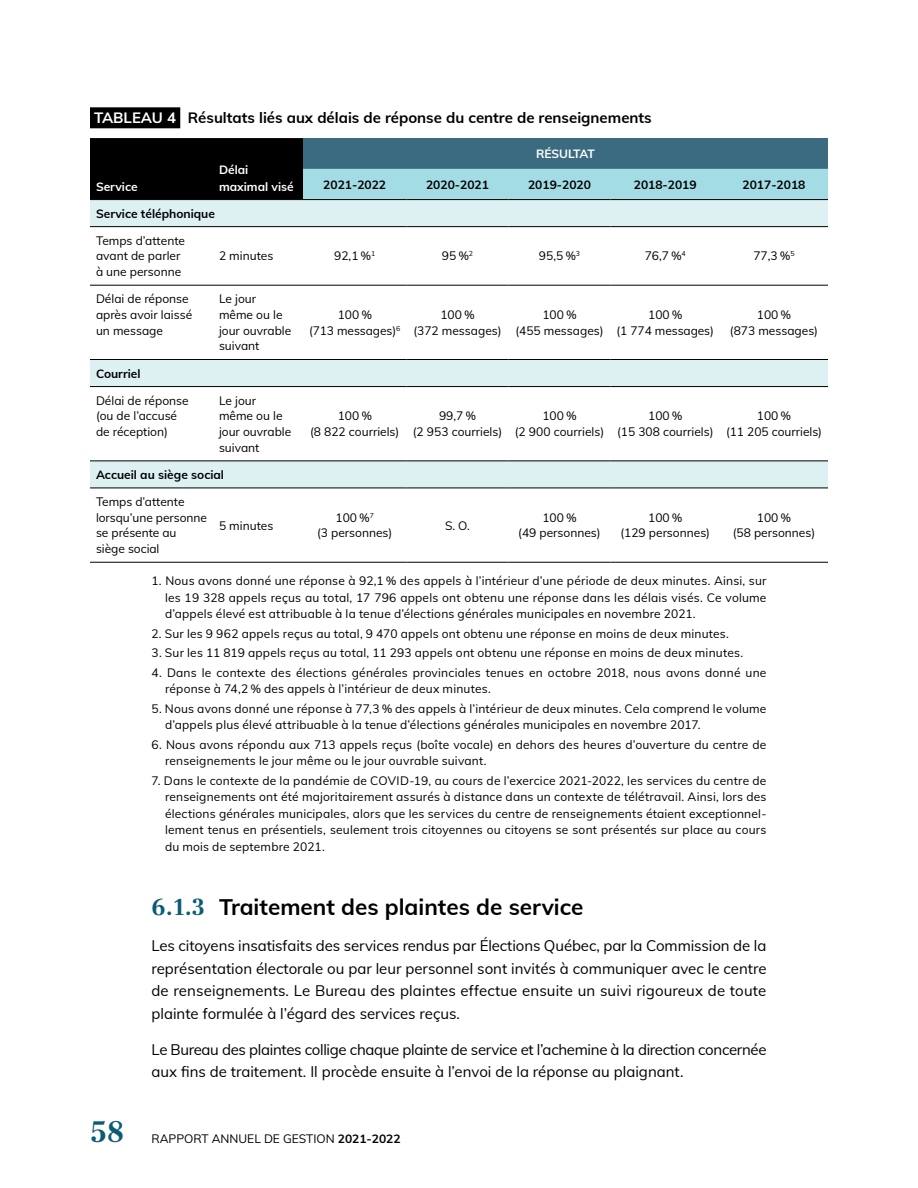
<style>
.page{position:relative;width:918px;height:1188px;background:#fff}
.page>*{position:absolute;margin:0;border:0;box-sizing:border-box;transform-origin:0 0}
.t1{font:700 30.75px "Frank Ruhl Libre";color:#0b5c73}
.t2{font:700 22.5px "Mulish";color:#000}
.t3{font:15px/22.5px "Mulish";color:#000;text-align:justify}
.t4{font:15px/22.5px "Mulish";letter-spacing:-.02em;color:#000}
.t5{font:700 15px "Mulish";color:#000}
.t6{font:12px/15.8px "Mulish";letter-spacing:.01em;color:#000;text-align:center}
.t7{font:700 12px "Mulish";color:#000}
.t8{font:700 12px/16.5px "Mulish";color:#fff}
.s1{color:#fff}
.s2{font-family:"Frank Ruhl Libre";font-size:24px;color:#0b5c73}
.s3{font-weight:700}
</style>
<div class="page">
<div style="left:90px;top:107px;width:90px;height:21px;background:#000"></div>
<svg style="left:90px;top:138px;width:738px;height:61px;background:#4e737e"></svg>
<svg style="left:90px;top:200px;width:738px;height:288px"></svg>
<hr style="left:90px;top:285px;width:123px;height:1px;background:#000">
<hr style="left:213px;top:285px;width:90px;height:1px;background:#000">
<hr style="left:303px;top:285px;width:103px;height:1px;background:#000">
<hr style="left:406px;top:285px;width:102px;height:1px;background:#000">
<hr style="left:508px;top:285px;width:102px;height:1px;background:#000">
<hr style="left:610px;top:285px;width:110px;height:1px;background:#000">
<hr style="left:720px;top:285px;width:108px;height:1px;background:#000">
<hr style="left:90px;top:359px;width:123px;height:1px;background:#000">
<hr style="left:213px;top:359px;width:90px;height:1px;background:#000">
<hr style="left:303px;top:359px;width:103px;height:1px;background:#000">
<hr style="left:406px;top:359px;width:102px;height:1px;background:#000">
<hr style="left:508px;top:359px;width:102px;height:1px;background:#000">
<hr style="left:610px;top:359px;width:110px;height:1px;background:#000">
<hr style="left:720px;top:359px;width:108px;height:1px;background:#000">
<hr style="left:90px;top:386px;width:123px;height:1px;background:#000">
<hr style="left:213px;top:386px;width:90px;height:1px;background:#000">
<hr style="left:303px;top:386px;width:103px;height:1px;background:#000">
<hr style="left:406px;top:386px;width:102px;height:1px;background:#000">
<hr style="left:508px;top:386px;width:102px;height:1px;background:#000">
<hr style="left:610px;top:386px;width:110px;height:1px;background:#000">
<hr style="left:720px;top:386px;width:108px;height:1px;background:#000">
<hr style="left:90px;top:461px;width:123px;height:1px;background:#000">
<hr style="left:213px;top:461px;width:90px;height:1px;background:#000">
<hr style="left:303px;top:461px;width:103px;height:1px;background:#000">
<hr style="left:406px;top:461px;width:102px;height:1px;background:#000">
<hr style="left:508px;top:461px;width:102px;height:1px;background:#000">
<hr style="left:610px;top:461px;width:110px;height:1px;background:#000">
<hr style="left:720px;top:461px;width:108px;height:1px;background:#000">
<hr style="left:90px;top:488px;width:123px;height:1px;background:#000">
<hr style="left:213px;top:488px;width:90px;height:1px;background:#000">
<hr style="left:303px;top:488px;width:103px;height:1px;background:#000">
<hr style="left:406px;top:488px;width:102px;height:1px;background:#000">
<hr style="left:508px;top:488px;width:102px;height:1px;background:#000">
<hr style="left:610px;top:488px;width:110px;height:1px;background:#000">
<hr style="left:720px;top:488px;width:108px;height:1px;background:#000">
<hr style="left:90px;top:562px;width:123px;height:1px;background:#000">
<hr style="left:213px;top:562px;width:90px;height:1px;background:#000">
<hr style="left:303px;top:562px;width:103px;height:1px;background:#000">
<hr style="left:406px;top:562px;width:102px;height:1px;background:#000">
<hr style="left:508px;top:562px;width:102px;height:1px;background:#000">
<hr style="left:610px;top:562px;width:110px;height:1px;background:#000">
<hr style="left:720px;top:562px;width:108px;height:1px;background:#000">
<hr style="left:90px;top:226px;width:123px;height:1px;background:#000">
<hr style="left:213px;top:226px;width:90px;height:1px;background:#000">
<hr style="left:303px;top:226px;width:103px;height:1px;background:#000">
<hr style="left:406px;top:226px;width:102px;height:1px;background:#000">
<hr style="left:508px;top:226px;width:102px;height:1px;background:#000">
<hr style="left:610px;top:226px;width:110px;height:1px;background:#000">
<hr style="left:720px;top:226px;width:108px;height:1px;background:#000">
<hr style="left:90px;top:199px;width:123px;height:1px;background:#000">
<hr style="left:213px;top:199px;width:90px;height:1px;background:#000">
<hr style="left:303px;top:199px;width:103px;height:1px;background:#000">
<hr style="left:406px;top:199px;width:102px;height:1px;background:#000">
<hr style="left:508px;top:199px;width:102px;height:1px;background:#000">
<hr style="left:610px;top:199px;width:110px;height:1px;background:#000">
<hr style="left:720px;top:199px;width:108px;height:1px;background:#000">
<p class="t5" style="left:94px;top:107px;width:559px"><span class="s1">TABLEAU 4</span> Résultats liés aux délais de réponse du centre de renseignements</p>
<p class="t8" style="left:96px;top:177px;width:43px">Service</p>
<p class="t8" style="left:219px;top:161px;width:76px">Délai maximal visé</p>
<p class="t8" style="left:536px;top:145px;width:60px">RÉSULTAT</p>
<p class="t7" style="left:323px;top:176px;width:64px">2021-2022</p>
<p class="t7" style="left:426px;top:176px;width:64px">2020-2021</p>
<p class="t7" style="left:528px;top:176px;width:64px">2019-2020</p>
<p class="t7" style="left:634px;top:176px;width:64px">2018-2019</p>
<p class="t7" style="left:743px;top:176px;width:64px">2017-2018</p>
<p class="t7" style="left:96px;top:205px;width:121px">Service téléphonique</p>
<p class="t6" style="left:96px;top:232px;width:91px;text-align:left">Temps d’attente avant de parler à une personne</p>
<p class="t6" style="left:219px;top:248px;width:56px">2 minutes</p>
<p class="t6" style="left:334px;top:248px;width:43px">92,1 %<sup>1</sup></p>
<p class="t6" style="left:442px;top:248px;width:33px">95 %<sup>2</sup></p>
<p class="t6" style="left:539px;top:248px;width:43px">95,5 %<sup>3</sup></p>
<p class="t6" style="left:645px;top:248px;width:43px">76,7 %<sup>4</sup></p>
<p class="t6" style="left:753px;top:248px;width:43px">77,3 %<sup>5</sup></p>
<p class="t6" style="left:96px;top:290px;width:98px;text-align:left">Délai de réponse après avoir laissé un message</p>
<p class="t6" style="left:219px;top:290px;width:74px;text-align:left">Le jour même ou le jour ouvrable suivant</p>
<p class="t7" style="left:96px;top:365px;width:46px">Courriel</p>
<p class="t6" style="left:96px;top:392px;width:94px;text-align:left">Délai de réponse (ou de l’accusé de réception)</p>
<p class="t6" style="left:219px;top:392px;width:74px;text-align:left">Le jour même ou le jour ouvrable suivant</p>
<p class="t6" style="left:309px;top:306px;width:93px">100 %<br>(713 messages)<sup>6</sup></p>
<p class="t6" style="left:413px;top:306px;width:90px">100 %<br>(372 messages)</p>
<p class="t6" style="left:515px;top:306px;width:90px">100 %<br>(455 messages)</p>
<p class="t6" style="left:616px;top:306px;width:99px">100 %<br>(1 774 messages)</p>
<p class="t6" style="left:730px;top:306px;width:90px">100 %<br>(873 messages)</p>
<p class="t6" style="left:310px;top:408px;width:91px">100 %<br>(8 822 courriels)</p>
<p class="t6" style="left:413px;top:408px;width:91px">99,7 %<br>(2 953 courriels)</p>
<p class="t6" style="left:515px;top:408px;width:91px">100 %<br>(2 900 courriels)</p>
<p class="t6" style="left:617px;top:408px;width:98px">100 %<br>(15 308 courriels)</p>
<p class="t6" style="left:726px;top:408px;width:98px">100 %<br>(11 205 courriels)</p>
<p class="t7" style="left:96px;top:466px;width:130px">Accueil au siège social</p>
<p class="t6" style="left:96px;top:493px;width:113px;text-align:left">Temps d’attente lorsqu’une personne se présente au siège social</p>
<p class="t6" style="left:219px;top:517px;width:56px">5 minutes</p>
<p class="t6" style="left:317px;top:509px;width:77px">100 %<sup>7<br></sup>(3 personnes)</p>
<p class="t6" style="left:445px;top:517px;width:26px">S. O.</p>
<p class="t6" style="left:518px;top:509px;width:84px">100 %<br>(49 personnes)</p>
<p class="t6" style="left:620px;top:509px;width:91px">100 %<br>(129 personnes)</p>
<p class="t6" style="left:733px;top:509px;width:84px">100 %<br>(58 personnes)</p>
<p class="t6" style="left:165px;top:572px;width:603px;line-height:16.5px;text-align:justify;text-indent:-14px">1. Nous avons donné une réponse à 92,1 % des appels à l’intérieur d’une période de deux minutes. Ainsi, sur les 19 328 appels reçus au total, 17 796 appels ont obtenu une réponse dans les délais visés. Ce volume d’appels élevé est attribuable à la tenue d’élections générales municipales en novembre 2021.</p>
<p class="t6" style="left:152px;top:625px;width:579px">2. Sur les 9 962 appels reçus au total, 9 470 appels ont obtenu une réponse en moins de deux minutes.</p>
<p class="t6" style="left:152px;top:644px;width:593px">3. Sur les 11 819 appels reçus au total, 11 293 appels ont obtenu une réponse en moins de deux minutes.</p>
<p class="t6" style="left:165px;top:663px;width:603px;line-height:16.5px;text-align:left;text-indent:-14px">4. Dans le contexte des élections générales provinciales tenues en octobre 2018, nous avons donné une réponse à 74,2 % des appels à l’intérieur de deux minutes.</p>
<p class="t6" style="left:165px;top:699px;width:603px;line-height:16.5px;text-align:left;text-indent:-14px">5. Nous avons donné une réponse à 77,3 % des appels à l’intérieur de deux minutes. Cela comprend le volume d’appels plus élevé attribuable à la tenue d’élections générales municipales en novembre 2017.</p>
<p class="t6" style="left:165px;top:735px;width:603px;line-height:16.5px;text-align:left;text-indent:-14px">6. Nous avons répondu aux 713 appels reçus (boîte vocale) en dehors des heures d’ouverture du centre de renseignements le jour même ou le jour ouvrable suivant.</p>
<p class="t6" style="left:165px;top:771px;width:603px;line-height:16.5px;text-align:justify;text-indent:-14px">7. Dans le contexte de la pandémie de COVID-19, au cours de l’exercice 2021-2022, les services du centre de renseignements ont été majoritairement assurés à distance dans un contexte de télétravail. Ainsi, lors des élections générales municipales, alors que les services du centre de renseignements étaient exceptionnel&shy;lement tenus en présentiels, seulement trois citoyennes ou citoyens se sont présentés sur place au cours du mois de septembre 2021.</p>
<h1 class="t1" style="left:90px;top:1113px;width:36px">58</h1>
<h4 class="t2" style="left:152px;top:891px;width:434px"><span class="s2">6.1.3</span> Traitement des plaintes de service</h4>
<p class="t3" style="left:152px;top:934px;width:616px">Les citoyens insatisfaits des services rendus par Élections Québec, par la Commission de la représentation électorale ou par leur personnel sont invités à communiquer avec le centre de renseignements. Le Bureau des plaintes effectue ensuite un suivi rigoureux de toute plainte formulée à l’égard des services reçus.</p>
<p class="t4" style="left:152px;top:1037px;width:617px">Le Bureau des plaintes collige chaque plainte de service et l’achemine à la direction concernée aux fins de traitement. Il procède ensuite à l’envoi de la réponse au plaignant.</p>
<p class="t6" style="left:152px;top:1130px;width:251px">RAPPORT ANNUEL DE GESTION <span class="s3">2021-2022</span></p>
</div>
